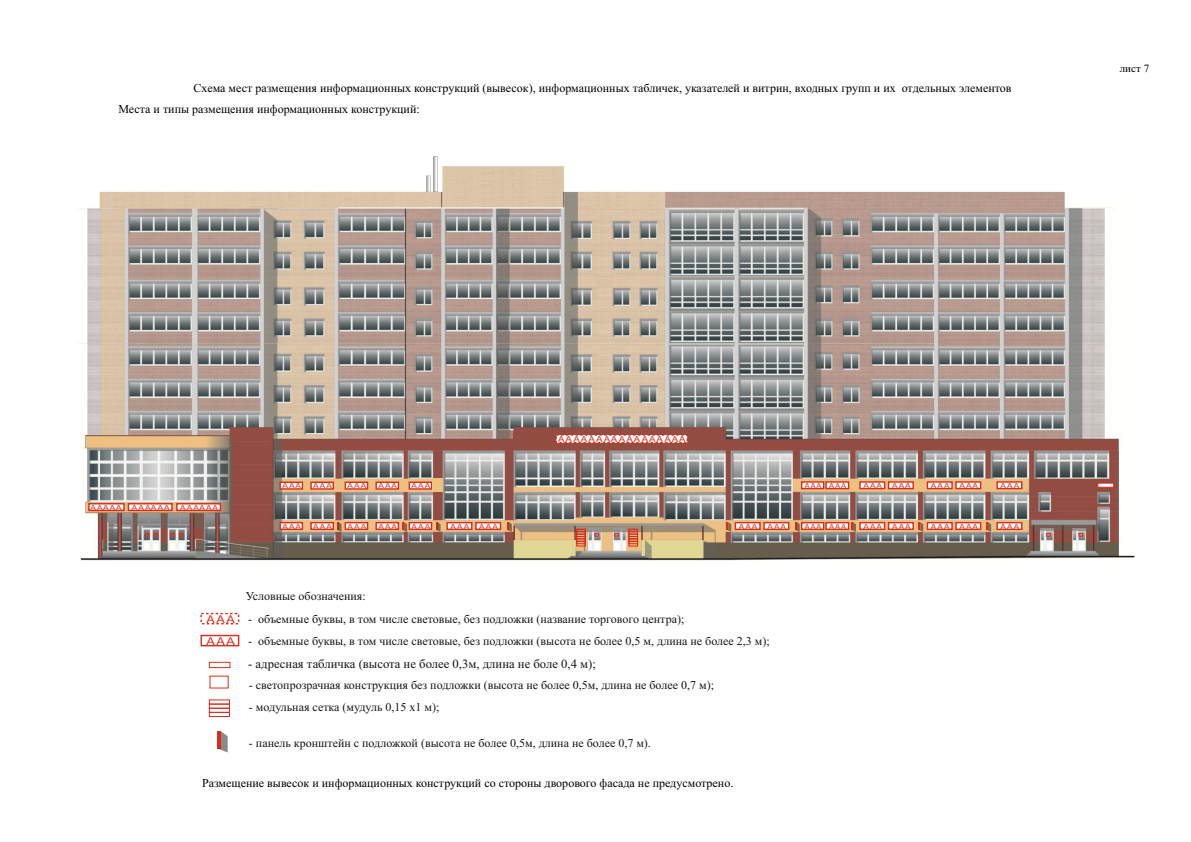
<style>
.page{position:relative;width:1191px;height:842px;background:#fff}
.page>*{position:absolute;margin:0;border:0;box-sizing:border-box;transform-origin:0 0}
.t1{font:12.7px "Times New Roman";color:#151616}
.t2{font:12px/22.7px "Times New Roman";color:#151616}
.t3{font:12px/20.8px "Times New Roman";color:#000}
.t4{font:11px "Times New Roman";color:#000}
.t5{font:8.3px "Arial";letter-spacing:.115em;color:#dd2b1c;scale:1.16 1}
.t6{font:7.1px "Arial";letter-spacing:.115em;color:#dd2b1c;scale:1.16 1}
.t7{font:7.1px "Arial";letter-spacing:.115em;color:#dd2b1c;scale:1.07 1}
.t8{font:7.1px "Arial";letter-spacing:.115em;color:#dd2b1c;scale:1.04 1}
.s1{font-family:"Arial";font-size:10.8px;color:#dd2b1c}
</style>
<div class="page">
<svg style="left:200px;top:634px;width:40px;height:13px"></svg>
<div style="left:209px;top:704px;width:21px;height:5px;border:1px solid #dd2b1c"></div>
<div style="left:209px;top:708px;width:21px;height:5px;border:1px solid #dd2b1c"></div>
<div style="left:209px;top:712px;width:21px;height:5px;border:1px solid #dd2b1c"></div>
<img style="left:79px;top:156px;width:1056px;height:405px">
<svg style="left:995px;top:481px;width:27px;height:9px"></svg>
<svg style="left:408px;top:481px;width:24px;height:9px"></svg>
<svg style="left:1096px;top:482px;width:18px;height:6px"></svg>
<div style="left:432px;top:479px;width:10px;height:13px;background:#edc27e"></div>
<svg style="left:87px;top:502px;width:135px;height:10px"></svg>
<svg style="left:344px;top:481px;width:55px;height:9px"></svg>
<svg style="left:279px;top:521px;width:232px;height:11px"></svg>
<svg style="left:279px;top:481px;width:55px;height:9px"></svg>
<svg style="left:925px;top:481px;width:56px;height:9px"></svg>
<svg style="left:858px;top:481px;width:56px;height:9px"></svg>
<svg style="left:726px;top:521px;width:296px;height:11px"></svg>
<svg style="left:800px;top:481px;width:49px;height:9px"></svg>
<svg style="left:144px;top:533px;width:14px;height:3px"></svg>
<svg style="left:170px;top:533px;width:14px;height:3px"></svg>
<svg style="left:1045px;top:533px;width:5px;height:4px"></svg>
<svg style="left:1078px;top:533px;width:4px;height:4px"></svg>
<svg style="left:554px;top:434px;width:134px;height:10px"></svg>
<svg style="left:200px;top:612px;width:40px;height:13px"></svg>
<svg style="left:208px;top:662px;width:23px;height:6px"></svg>
<svg style="left:217px;top:731px;width:11px;height:21px"></svg>
<svg style="left:628px;top:529px;width:9px;height:15px"></svg>
<div style="left:576px;top:529px;width:9px;height:17px;border:1px solid #dd2b1c"></div>
<svg style="left:576px;top:529px;width:9px;height:15px"></svg>
<svg style="left:594px;top:533px;width:5px;height:3px"></svg>
<svg style="left:614px;top:533px;width:4px;height:3px"></svg>
<p class="t3" style="left:118px;top:79px;width:894px;text-indent:75px">Схема мест размещения информационных конструкций (вывесок), информационных табличек, указателей и витрин, входных групп и их отдельных элементов<br>Места и типы размещения информационных конструкций:</p>
<p class="t4" style="left:1119px;top:65px;width:31px">лист 7</p>
<p class="t6" style="left:90px;top:505px;width:28px">ААААА</p>
<p class="t6" style="left:132px;top:505px;width:34px">АААААА</p>
<p class="t6" style="left:180px;top:505px;width:34px">АААААА</p>
<p class="t5" style="left:558px;top:436px;width:111px">ААААААААААААААААА</p>
<p class="t6" style="left:282px;top:483px;width:18px">ААА</p>
<p class="t6" style="left:313px;top:483px;width:18px">ААА</p>
<p class="t6" style="left:282px;top:524px;width:18px">ААА</p>
<p class="t6" style="left:313px;top:524px;width:18px">ААА</p>
<p class="t6" style="left:347px;top:483px;width:18px">ААА</p>
<p class="t6" style="left:378px;top:483px;width:18px">ААА</p>
<p class="t6" style="left:347px;top:524px;width:18px">ААА</p>
<p class="t6" style="left:378px;top:524px;width:18px">ААА</p>
<p class="t6" style="left:411px;top:483px;width:18px">ААА</p>
<p class="t6" style="left:1000px;top:483px;width:18px">ААА</p>
<p class="t8" style="left:804px;top:483px;width:18px">ААА</p>
<p class="t7" style="left:829px;top:483px;width:17px">ААА</p>
<p class="t6" style="left:863px;top:483px;width:18px">ААА</p>
<p class="t6" style="left:891px;top:483px;width:18px">ААА</p>
<p class="t6" style="left:930px;top:483px;width:18px">ААА</p>
<p class="t6" style="left:959px;top:483px;width:18px">ААА</p>
<p class="t6" style="left:411px;top:524px;width:18px">ААА</p>
<p class="t6" style="left:450px;top:524px;width:18px">ААА</p>
<p class="t6" style="left:479px;top:524px;width:18px">ААА</p>
<p class="t6" style="left:738px;top:524px;width:18px">ААА</p>
<p class="t6" style="left:767px;top:524px;width:18px">ААА</p>
<p class="t6" style="left:1000px;top:524px;width:18px">ААА</p>
<p class="t8" style="left:804px;top:524px;width:18px">ААА</p>
<p class="t7" style="left:829px;top:524px;width:17px">ААА</p>
<p class="t6" style="left:863px;top:524px;width:18px">ААА</p>
<p class="t6" style="left:891px;top:524px;width:18px">ААА</p>
<p class="t6" style="left:930px;top:524px;width:18px">ААА</p>
<p class="t6" style="left:959px;top:524px;width:18px">ААА</p>
<p class="t2" style="left:206px;top:586px;width:479px;text-indent:39px">Условные обозначения:<br><span class="s1">ААА</span> - объемные буквы, в том числе световые, без подложки (название торгового центра);</p>
<p class="t2" style="left:206px;top:630px;width:564px"><span class="s1">ААА</span> - объемные буквы, в том числе световые, без подложки (высота не более 0,5 м, длина не более 2,3 м);</p>
<p class="t1" style="left:248px;top:659px;width:349px">- адресная табличка (высота не более 0,3м, длина не боле 0,4 м);</p>
<p class="t2" style="left:249px;top:674px;width:466px">- светопрозрачная конструкция без подложки (высота не более 0,5м, длина не более 0,7 м);</p>
<p class="t2" style="left:249px;top:697px;width:192px">- модульная сетка (мудуль 0,15 х1 м);</p>
<p class="t2" style="left:249px;top:733px;width:403px">- панель кронштейн с подложкой (высота не более 0,5м, длина не более 0,7 м).</p>
<p class="t3" style="left:202px;top:773px;width:532px">Размещение вывесок и информационных конструкций со стороны дворового фасада не предусмотрено.</p>
</div>
